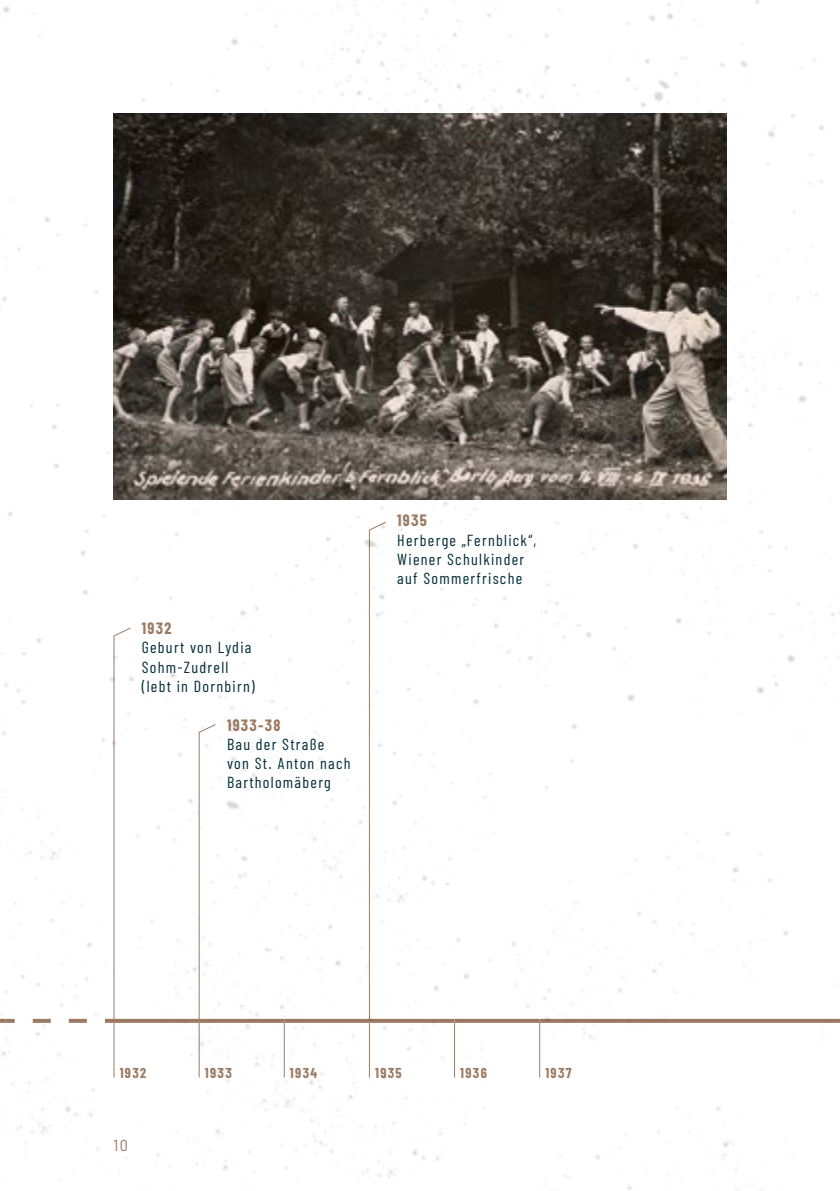
<style>
.page{position:relative;width:840px;height:1191px;background:#fff}
.page>*{position:absolute;margin:0;border:0;box-sizing:border-box;transform-origin:0 0}
.t1{font:16px/19.2px "Barlow Condensed";letter-spacing:.08em;color:#002d39}
.t2{font:700 16px "Barlow Condensed";letter-spacing:.08em;color:#9c7a62}
.t3{font:semi-condensed 16px "Barlow";color:#9c7a62}
.t4{font:700 14px "Barlow Condensed";letter-spacing:.1em;color:#9c7a62}
</style>
<div class="page">
<img style="left:0;top:0;width:839px;height:1191px">
<p class="t2" style="left:142px;top:618px;width:31px">1932</p>
<p class="t1" style="left:142px;top:637px;width:114px">Geburt von Lydia<br>Sohm-Zudrell (lebt in Dornbirn)</p>
<p class="t2" style="left:227px;top:715px;width:55px">1933-38</p>
<p class="t1" style="left:227px;top:734px;width:125px">Bau der Straße<br>von St. Anton nach<br>Bartholomäberg</p>
<p class="t2" style="left:397px;top:511px;width:31px">1935</p>
<p class="t1" style="left:397px;top:530px;width:141px">Herberge „Fernblick“,<br>Wiener Schulkinder auf Sommerfrische</p>
<p class="t4" style="left:120px;top:1063px;width:28px">1932</p>
<p class="t4" style="left:205px;top:1063px;width:28px">1933</p>
<p class="t4" style="left:290px;top:1063px;width:29px">1934</p>
<p class="t4" style="left:375px;top:1063px;width:28px">1935</p>
<p class="t4" style="left:460px;top:1063px;width:28px">1936</p>
<p class="t4" style="left:545px;top:1063px;width:28px">1937</p>
<p class="t3" style="left:113px;top:1134px;width:16px">10</p>
</div>
